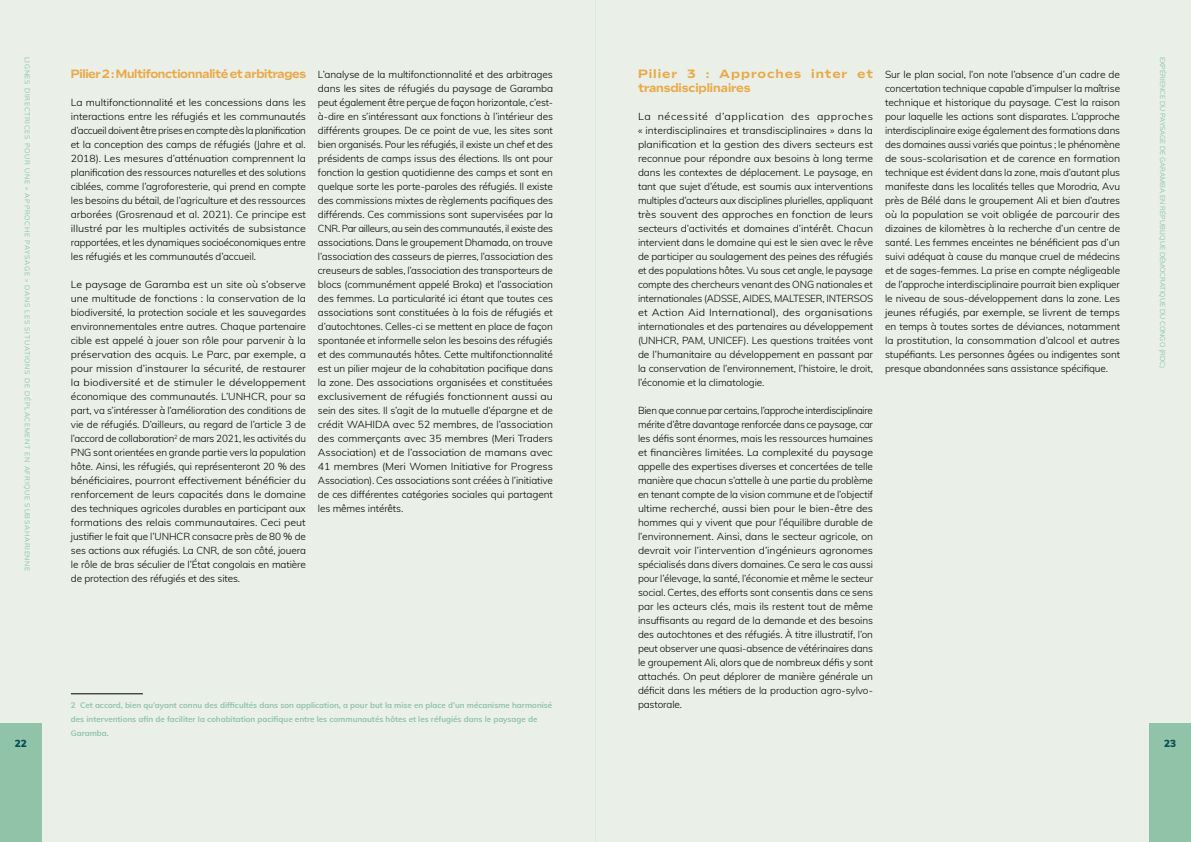
<style>
.page{position:relative;width:1191px;height:842px;background:#fff}
.page>*{position:absolute;margin:0;border:0;box-sizing:border-box;transform-origin:0 0}
.t1{font:700 12px/14px "Sculpin";letter-spacing:.03em;color:#eaa848;scale:1.08 1}
.t2{font:700 12px "Sculpin";letter-spacing:-.02em;color:#eaa848}
.t3{font:300 10px/14px "Muli";letter-spacing:-.01em;color:#000;text-align:justify}
.t4{font:300 10px/14px "Muli";letter-spacing:-.01em;color:#000;text-align:justify;scale:1.05 1}
.t5{font:300 10px/14px "Muli";letter-spacing:-.01em;color:#000;text-align:justify;scale:1.08 1}
.t6{font:900 10px "Muli";color:#064e58}
.t7{font:700 8px/14px "Muli";color:#90c3a8}
.t8{font:7px "Muli";letter-spacing:.095em;color:#90c3a8}
.t9{font:7px "Muli";color:#90c3a8}
</style>
<div class="page">
<div style="left:0;top:0;width:595px;height:842px;background:#eaf0e8"></div>
<div style="left:595px;top:0;width:596px;height:842px;background:#eaf0e8"></div>
<hr style="left:71px;top:693px;width:72px;height:1px;background:#000">
<div style="left:0;top:723px;width:42px;height:119px;background:#90c3a8"></div>
<div style="left:1149px;top:723px;width:42px;height:119px;background:#90c3a8"></div>
<p class="t8" style="left:33px;top:57px;width:516px;rotate:90deg">LIGNES DIRECTRICES POUR UNE « APPROCHE PAYSAGE » DANS LES SITUATIONS DE DÉPLACEMENT EN AFRIQUE SUBSAHARIENNE</p>
<p class="t9" style="left:1167px;top:57px;width:313px;rotate:90deg">EXPÉRIENCE DU PAYSAGE DE GARAMBA EN RÉPUBLIQUE DÉMOCRATIQUE DU CONGO (RDC)</p>
<p class="t2" style="left:71px;top:67px;width:237px">Pilier 2 : Multifonctionnalité et arbitrages</p>
<p class="t4" style="left:71px;top:95px;width:225px">La multifonctionnalité et les concessions dans les interactions entre les réfugiés et les communautés d’accueil doivent être prises en compte dès la planification et la conception des camps de réfugiés (Jahre et al.<br>2018). Les mesures d’atténuation comprennent la planification des ressources naturelles et des solutions ciblées, comme l’agroforesterie, qui prend en compte les besoins du bétail, de l’agriculture et des ressources arborées (Grosrenaud et al. 2021). Ce principe est illustré par les multiples activités de subsistance rapportées, et les dynamiques socioéconomiques entre les réfugiés et les communautés d’accueil.</p>
<p class="t4" style="left:71px;top:277px;width:225px">Le paysage de Garamba est un site où s’observe une multitude de fonctions : la conservation de la biodiversité, la protection sociale et les sauvegardes environnementales entre autres. Chaque partenaire cible est appelé à jouer son rôle pour parvenir à la préservation des acquis. Le Parc, par exemple, a pour mission d’instaurer la sécurité, de restaurer la biodiversité et de stimuler le développement économique des communautés. L’UNHCR, pour sa part, va s’intéresser à l’amélioration des conditions de vie de réfugiés. D’ailleurs, au regard de l’article 3 de l’accord de collaboration<sup>2</sup> de mars 2021, les activités du PNG sont orientées en grande partie vers la population hôte. Ainsi, les réfugiés, qui représenteront 20 % des bénéficiaires, pourront effectivement bénéficier du renforcement de leurs capacités dans le domaine des techniques agricoles durables en participant aux formations des relais communautaires. Ceci peut justifier le fait que l’UNHCR consacre près de 80 % de ses actions aux réfugiés. La CNR, de son côté, jouera le rôle de bras séculier de l’État congolais en matière de protection des réfugiés et des sites.</p>
<p class="t3" style="left:318px;top:67px;width:237px">L’analyse de la multifonctionnalité et des arbitrages dans les sites de réfugiés du paysage de Garamba peut également être perçue de façon horizontale, c’est&shy;à-dire en s’intéressant aux fonctions à l’intérieur des différents groupes. De ce point de vue, les sites sont bien organisés. Pour les réfugiés, il existe un chef et des présidents de camps issus des élections. Ils ont pour fonction la gestion quotidienne des camps et sont en quelque sorte les porte-paroles des réfugiés. Il existe des commissions mixtes de règlements pacifiques des différends. Ces commissions sont supervisées par la CNR. Par ailleurs, au sein des communautés, il existe des associations. Dans le groupement Dhamada, on trouve l’association des casseurs de pierres, l’association des creuseurs de sables, l’association des transporteurs de blocs (communément appelé Broka) et l’association des femmes. La particularité ici étant que toutes ces associations sont constituées à la fois de réfugiés et d’autochtones. Celles-ci se mettent en place de façon spontanée et informelle selon les besoins des réfugiés et des communautés hôtes. Cette multifonctionnalité est un pilier majeur de la cohabitation pacifique dans la zone. Des associations organisées et constituées exclusivement de réfugiés fonctionnent aussi au sein des sites. Il s’agit de la mutuelle d’épargne et de crédit WAHIDA avec 52 membres, de l’association des commerçants avec 35 membres (Meri Traders Association) et de l’association de mamans avec 41 membres (Meri Women Initiative for Progress Association). Ces associations sont créées à l’initiative de ces différentes catégories sociales qui partagent les mêmes intérêts.</p>
<p class="t1" style="left:638px;top:67px;width:219px">Pilier 3 : Approches inter et transdisciplinaires</p>
<p class="t3" style="left:885px;top:67px;width:237px">Sur le plan social, l’on note l’absence d’un cadre de concertation technique capable d’impulser la maîtrise technique et historique du paysage. C’est la raison pour laquelle les actions sont disparates. L’approche interdisciplinaire exige également des formations dans des domaines aussi variés que pointus ; le phénomène de sous-scolarisation et de carence en formation technique est évident dans la zone, mais d’autant plus manifeste dans les localités telles que Morodria, Avu près de Bélé dans le groupement Ali et bien d’autres où la population se voit obligée de parcourir des dizaines de kilomètres à la recherche d’un centre de santé. Les femmes enceintes ne bénéficient pas d’un suivi adéquat à cause du manque cruel de médecins et de sages-femmes. La prise en compte négligeable de l’approche interdisciplinaire pourrait bien expliquer le niveau de sous-développement dans la zone. Les jeunes réfugiés, par exemple, se livrent de temps en temps à toutes sortes de déviances, notamment la prostitution, la consommation d’alcool et autres stupéfiants. Les personnes âgées ou indigentes sont presque abandonnées sans assistance spécifique.</p>
<p class="t5" style="left:638px;top:109px;width:219px">La nécessité d’application des approches « interdisciplinaires et transdisciplinaires » dans la planification et la gestion des divers secteurs est reconnue pour répondre aux besoins à long terme dans les contextes de déplacement. Le paysage, en tant que sujet d’étude, est soumis aux interventions multiples d’acteurs aux disciplines plurielles, appliquant très souvent des approches en fonction de leurs secteurs d’activités et domaines d’intérêt. Chacun intervient dans le domaine qui est le sien avec le rêve de participer au soulagement des peines des réfugiés et des populations hôtes. Vu sous cet angle, le paysage compte des chercheurs venant des ONG nationales et internationales (ADSSE, AIDES, MALTESER, INTERSOS et Action Aid International), des organisations internationales et des partenaires au développement (UNHCR, PAM, UNICEF). Les questions traitées vont de l’humanitaire au développement en passant par la conservation de l’environnement, l’histoire, le droit, l’économie et la climatologie.</p>
<p class="t3" style="left:638px;top:403px;width:237px">Bien que connue par certains, l’approche interdisciplinaire mérite d’être davantage renforcée dans ce paysage, car les défis sont énormes, mais les ressources humaines et financières limitées. La complexité du paysage appelle des expertises diverses et concertées de telle manière que chacun s’attelle à une partie du problème en tenant compte de la vision commune et de l’objectif ultime recherché, aussi bien pour le bien-être des hommes qui y vivent que pour l’équilibre durable de l’environnement. Ainsi, dans le secteur agricole, on devrait voir l’intervention d’ingénieurs agronomes spécialisés dans divers domaines. Ce sera le cas aussi pour l’élevage, la santé, l’économie et même le secteur social. Certes, des efforts sont consentis dans ce sens par les acteurs clés, mais ils restent tout de même insuffisants au regard de la demande et des besoins des autochtones et des réfugiés. À titre illustratif, l’on peut observer une quasi-absence de vétérinaires dans le groupement Ali, alors que de nombreux défis y sont attachés. On peut déplorer de manière générale un déficit dans les métiers de la production agro-sylvo&shy;pastorale.</p>
<p class="t7" style="left:71px;top:698px;width:483px">2 Cet accord, bien qu’ayant connu des difficultés dans son application, a pour but la mise en place d’un mécanisme harmonisé des interventions afin de faciliter la cohabitation pacifique entre les communautés hôtes et les réfugiés dans le paysage de<br>Garamba.</p>
<p class="t6" style="left:15px;top:736px;width:14px">22</p>
<p class="t6" style="left:1164px;top:736px;width:14px">23</p>
</div>
